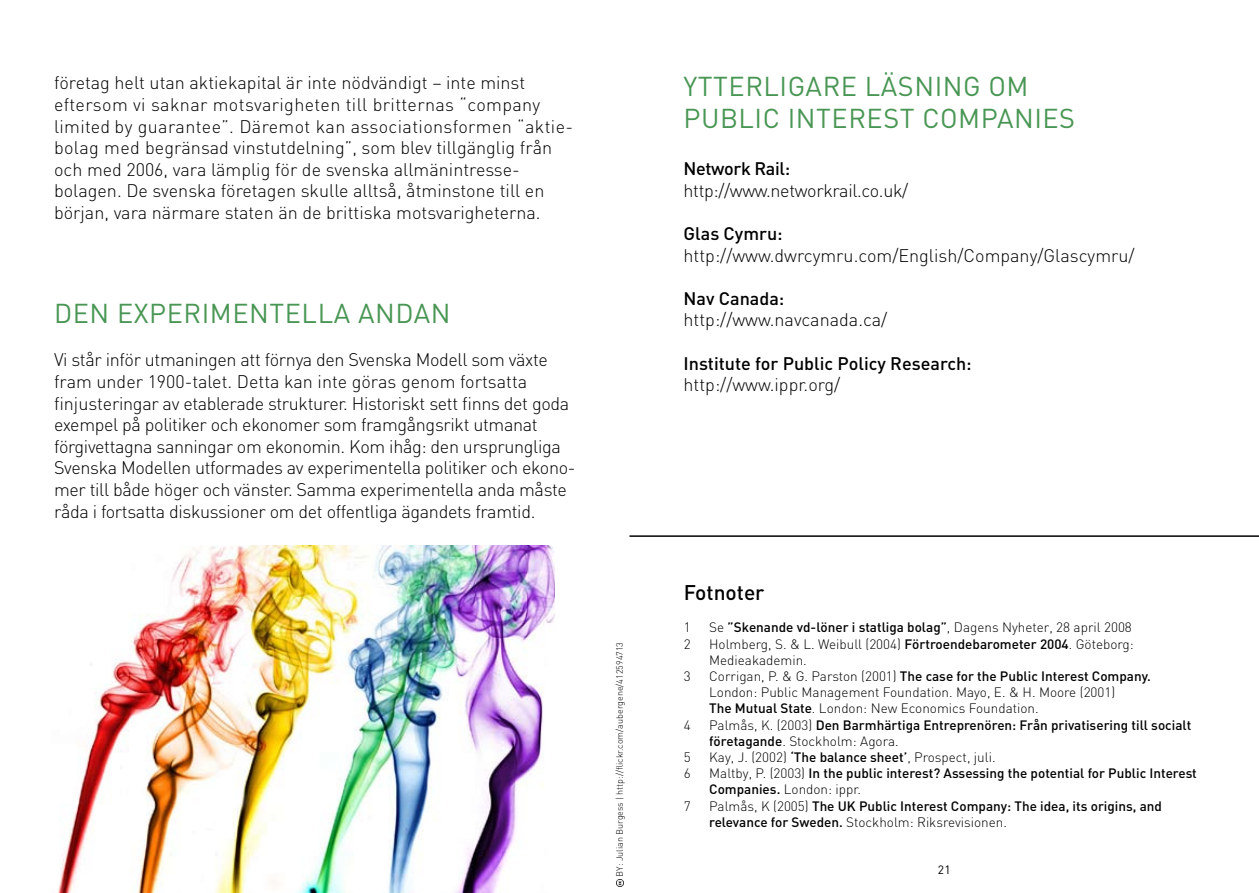
<style>
.page{position:relative;width:1259px;height:893px;background:#fff}
.page>*{position:absolute;margin:0;border:0;box-sizing:border-box;transform-origin:0 0}
.t1{font:27px/32.4px "DIN";letter-spacing:.02em;color:#499654}
.t2{font:500 21px "DIN";color:#000}
.t3{font:300 18px/21.6px "DIN";letter-spacing:-.02em;color:#000}
.t4{font:300 18px/21.6px "DIN";color:#000}
.t5{font:500 18px "DIN";color:#000}
.t6{font:500 18px "DIN";letter-spacing:-.02em;color:#000}
.t7{font:300 13.5px/16.2px "DIN";color:#000}
.t8{font:500 13.5px/16.2px "DIN";color:#000}
.t9{font:12px "DIN";color:#000}
.t10{font:300 9px "DIN";color:#000}
.s1{font-weight:300}
.s2{font-weight:500}
</style>
<div class="page">
<img style="left:58px;top:545px;width:496px;height:348px">
<hr style="left:629px;top:535px;width:630px;height:2px;background:#000">
<svg style="left:616px;top:879px;width:7px;height:8px"></svg>
<p class="t4" style="left:54px;top:72px;width:520px">företag helt utan aktiekapital är inte nödvändigt – inte minst eftersom vi saknar motsvarigheten till britternas “company limited by guarantee”. Däremot kan associationsformen “aktie&shy;bolag med begränsad vinstutdelning”, som blev tillgänglig från och med 2006, vara lämplig för de svenska allmänintresse&shy;bolagen. De svenska företagen skulle alltså, åtminstone till en början, vara närmare staten än de brittiska motsvarigheterna.</p>
<h1 class="t1" style="left:54px;top:297px;width:398px">DEN EXPERIMENTELLA ANDAN</h1>
<p class="t3" style="left:54px;top:349px;width:523px">Vi står inför utmaningen att förnya den Svenska M odell som växte fram under 1900-talet. Detta kan inte göras genom fortsatta finjusteringar av etablerade strukturer. Historiskt sett finns det goda exempel på politiker och ekonomer som framgångsrikt utmanat förgivettagna sanningar om ekonomin. Kom ihåg: den ursprungliga Svenska M odellen utformades av experimentella politiker och ekono&shy;mer till både höger och vänster. Samma experimentella anda måste råda i fortsatta diskussioner om det offentliga ägandets framtid.</p>
<p class="t10" style="left:614px;top:877px;width:236px;rotate:-90deg">BY: Julian B urgess | http://flickr.com/aubergene/412594713</p>
<h1 class="t1" style="left:683px;top:70px;width:393px">YTTERLIGARE LÄSNING OM<br>PUBLIC -I NTEREST COMPANIES</h1>
<p class="t6" style="left:683px;top:157px;width:108px">Network Rail:</p>
<p class="t3" style="left:683px;top:179px;width:226px">http://www.networkrail.co.uk/</p>
<p class="t5" style="left:683px;top:222px;width:101px">Glas Cymru:</p>
<p class="t4" style="left:683px;top:244px;width:453px">http://www.dwrcymru.com/E nglish/Company/Glascymru/</p>
<p class="t5" style="left:683px;top:287px;width:102px">Nav Canada:</p>
<p class="t4" style="left:683px;top:309px;width:205px">http://www.navcanada.ca/</p>
<p class="t5" style="left:683px;top:352px;width:290px">Institute for Public Policy Research:</p>
<p class="t4" style="left:683px;top:374px;width:158px">http://www.ippr.org/</p>
<p class="t2" style="left:683px;top:579px;width:82px">Fotnoter</p>
<p class="t8" style="left:683px;top:619px;width:450px"><span class="s1">1 Se</span> ”Skenande vd-löner i statliga bolag”<span class="s1">, Dagens Nyheter, 28 april 2008<br>2</span></p>
<p class="t7" style="left:709px;top:635px;width:426px">Holmberg, S. &amp; L. Weibull (2004) <span class="s2">Förtroendebarometer 2004</span>. Göteborg: -Medieakademin.</p>
<p class="t7" style="left:683px;top:668px;width:8px">3</p>
<p class="t7" style="left:709px;top:668px;width:443px">Corrigan, P. &amp; G. Parston (2001) <span class="s2">The case for the Public Interest Company.<br></span>London: Public Management Foundation. Mayo, E. &amp; H. Moore (2001)<br><span class="s2">The Mutual State</span>. London: New Economics Foundation.</p>
<p class="t7" style="left:683px;top:716px;width:8px">4</p>
<p class="t8" style="left:709px;top:716px;width:484px"><span class="s1">Palmås, K. (2003)</span> Den Barmhärtiga Entreprenören: Från privatisering till socialt</p>
<p class="t7" style="left:709px;top:733px;width:191px"><span class="s2">företagande</span>. Stockholm: Agora.</p>
<p class="t7" style="left:683px;top:749px;width:313px">5 Kay, J. (2002) <span class="s2">‘The balance sheet’</span>, Prospect, juli.</p>
<p class="t8" style="left:683px;top:765px;width:515px"><span class="s1">6 M altby, P. (2003)</span> In the public interest? Assessing the potential for Public Interest</p>
<p class="t7" style="left:709px;top:781px;width:153px"><span class="s2">Companies.</span> London: ippr.</p>
<p class="t7" style="left:683px;top:797px;width:8px">7</p>
<p class="t8" style="left:709px;top:797px;width:454px"><span class="s1">Palmås, K (2005)</span> The UK Public Interest Company: The idea, its origins, and relevance for Sweden. <span class="s1">Stockholm: Riksrevisionen.</span></p>
<p class="t9" style="left:938px;top:863px;width:14px">21</p>
</div>
